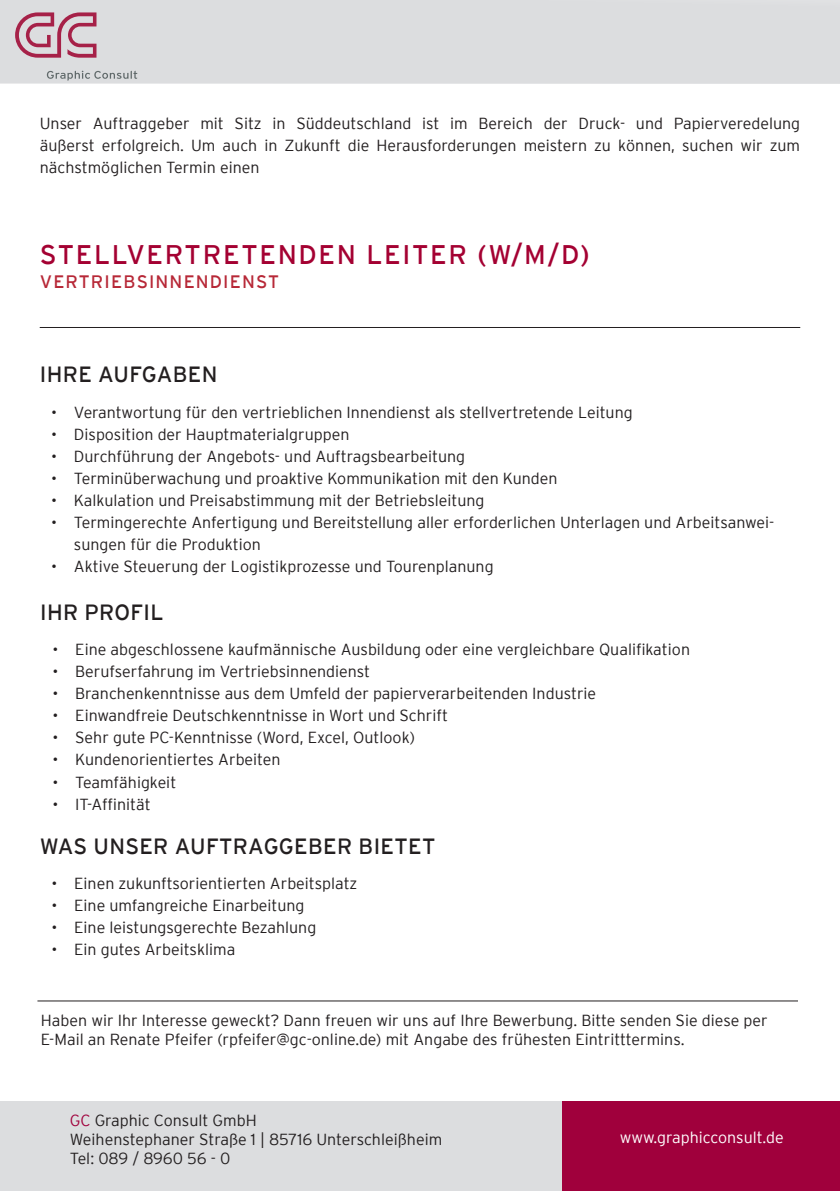
<style>
.page{position:relative;width:840px;height:1191px;background:#fff}
.page>*{position:absolute;margin:0;border:0;box-sizing:border-box;transform-origin:0 0}
.Große_Überschrift{font:26.8px "Interstate";letter-spacing:.065em;color:#a40132}
.Textfelder__Aufgaben{font:22px "Interstate";letter-spacing:.015em;color:#231f20}
.Große_Überschrift-2{font:18px "Interstate";letter-spacing:.065em;color:#b72837}
.Text_1{font:300 16px/22px "Interstate";color:#231f20;text-align:justify}
.Normaler_Text{font:300 16px "Interstate";color:#231f20}
.Absatzformat_1{font:300 16px "Interstate";color:#231f20}
.Absatzformat_1-2{font:300 16px "Interstate";color:#fff}
.s1{color:#a0003c}
</style>
<div class="page">
<hr style="left:37px;top:1000px;width:760px;height:1px;background:#231f20">
<div style="left:0;top:0;width:839px;height:84px;background:#dcdddf"></div>
<svg style="left:15px;top:12px;width:81px;height:46px"></svg>
<svg style="left:47px;top:71px;width:90px;height:10px"></svg>
<div style="left:561px;top:1101px;width:278px;height:89px;background:#a0003c"></div>
<div style="left:0;top:1101px;width:561px;height:90px;background:#dcdddf"></div>
<hr style="left:40px;top:327px;width:759px;height:1px;background:#231f20">
<p class="Text_1" style="left:40px;top:112px;width:761px">Unser Auftraggeber mit Sitz in Süddeutschland ist im Bereich der Druck- und Papierveredelung äußerst erfolgreich. Um auch in Zukunft die Herausforderungen meistern zu können, suchen wir zum nächstmöglichen Termin einen</p>
<p class="Große_Überschrift" style="left:40px;top:240px;width:551px">STELLVERTRETENDEN LEITER (W/M/D)</p>
<p class="Große_Überschrift-2" style="left:40px;top:272px;width:240px">VERTRIEBSINNENDIENST</p>
<p class="Textfelder__Aufgaben" style="left:40px;top:362px;width:179px">IHRE AUFGABEN</p>
<p class="Text_1" style="left:51px;top:401px;width:582px">• Verantwortung für den vertrieblichen Innendienst als stellvertretende Leitung</p>
<p class="Text_1" style="left:51px;top:423px;width:299px">• Disposition der Hauptmaterialgruppen</p>
<p class="Text_1" style="left:51px;top:445px;width:415px">• Durchführung der Angebots- und Auftragsbearbeitung</p>
<p class="Text_1" style="left:51px;top:467px;width:507px">• Terminüberwachung und proaktive Kommunikation mit den Kunden</p>
<p class="Text_1" style="left:51px;top:489px;width:434px">• Kalkulation und Preisabstimmung mit der Betriebsleitung</p>
<p class="Text_1" style="left:74px;top:511px;width:701px;text-indent:-23px">• Termingerechte Anfertigung und Bereitstellung aller erforderlichen Unterlagen und Arbeitsanwei&shy;sungen für die Produktion</p>
<p class="Text_1" style="left:51px;top:555px;width:443px">• Aktive Steuerung der Logistikprozesse und Tourenplanung</p>
<p class="Textfelder__Aufgaben" style="left:40px;top:600px;width:125px">IHR PROFIL</p>
<p class="Text_1" style="left:53px;top:638px;width:638px">• Eine abgeschlossene kaufmännische Ausbildung oder eine vergleichbare Qualifikation</p>
<p class="Text_1" style="left:53px;top:660px;width:319px">• Berufserfahrung im Vertriebsinnendienst</p>
<p class="Text_1" style="left:53px;top:682px;width:545px">• Branchenkenntnisse aus dem Umfeld der papierverarbeitenden Industrie</p>
<p class="Text_1" style="left:53px;top:704px;width:397px">• Einwandfreie Deutschkenntnisse in Wort und Schrift</p>
<p class="Text_1" style="left:53px;top:726px;width:363px">• Sehr gute PC-Kenntnisse (Word, Excel, Outlook)</p>
<p class="Text_1" style="left:53px;top:748px;width:229px">• Kundenorientiertes Arbeiten</p>
<p class="Text_1" style="left:53px;top:770px;width:125px">• Teamfähigkeit</p>
<p class="Text_1" style="left:53px;top:792px;width:100px">• IT-Affinität</p>
<p class="Textfelder__Aufgaben" style="left:40px;top:834px;width:397px">WAS UNSER AUFTRAGGEBER BIETET</p>
<p class="Text_1" style="left:51px;top:872px;width:307px">• Einen zukunftsorientierten Arbeitsplatz</p>
<p class="Text_1" style="left:51px;top:894px;width:254px">• Eine umfangreiche Einarbeitung</p>
<p class="Text_1" style="left:51px;top:916px;width:266px">• Eine leistungsgerechte Bezahlung</p>
<p class="Text_1" style="left:51px;top:938px;width:185px">• Ein gutes Arbeitsklima</p>
<p class="Normaler_Text" style="left:41px;top:1011px;width:727px">Haben wir Ihr Interesse geweckt? Dann freuen wir uns auf Ihre Bewerbung. Bitte senden Sie diese per</p>
<p class="Normaler_Text" style="left:41px;top:1030px;width:644px">E-Mail an Renate Pfeifer (rpfeifer@gc-online.de) mit Angabe des frühesten Eintritttermins.</p>
<p class="Absatzformat_1" style="left:70px;top:1111px;width:188px"><span class="s1">GC</span> Graphic Consult GmbH</p>
<p class="Absatzformat_1" style="left:70px;top:1130px;width:373px">Weihenstephaner Straße 1 | 85716 Unterschleißheim</p>
<p class="Absatzformat_1" style="left:70px;top:1149px;width:162px">Tel: 089 / 8960 56 - 0</p>
<p class="Absatzformat_1-2" style="left:619px;top:1128px;width:166px">www.graphicconsult.de</p>
</div>
